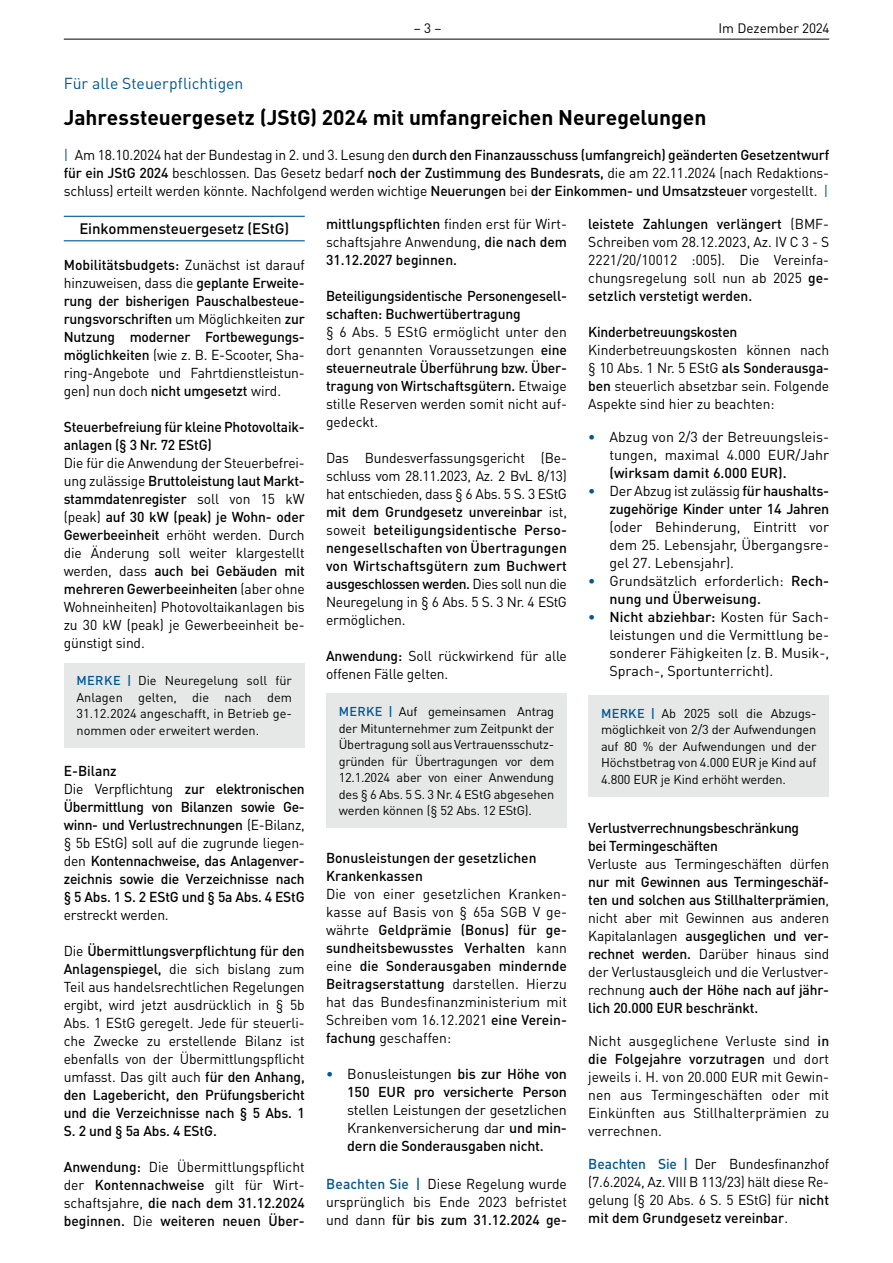
<style>
.page{position:relative;width:893px;height:1263px;background:#fff}
.page>*{position:absolute;margin:0;border:0;box-sizing:border-box;transform-origin:0 0}
.t1{font:700 21px "DIN Pro";letter-spacing:-.005em;color:#000001}
.t2{font:15.75px "DIN Pro";color:#015695}
.t3{font:500 15px "DIN Pro";letter-spacing:-.01em;color:#000001}
.t4{font:14.25px/18px "DIN Pro";letter-spacing:-.01em;color:#000001;text-align:justify}
.t5{font:500 14.25px/18px "DIN Pro";letter-spacing:-.015em;color:#000001}
.t6{font:13.5px "DIN Pro";color:#000001}
.t7{font:12.75px/16.5px "DIN Pro";letter-spacing:-.01em;color:#000001;text-align:justify}
.s1{color:#015695}
.s2{font-weight:500}
.s3{font-weight:400}
.s4{font-weight:500;color:#015695}
</style>
<div class="page">
<hr style="left:64px;top:39px;width:765px;height:1px;background:#000001">
<hr style="left:64px;top:216px;width:241px;height:1px;background:#015695">
<hr style="left:64px;top:240px;width:241px;height:1px;background:#015695">
<div style="left:64px;top:663px;width:241px;height:84px;background:#e6e8e7"></div>
<div style="left:326px;top:694px;width:241px;height:134px;background:#e6e8e7"></div>
<div style="left:588px;top:695px;width:241px;height:101px;background:#e6e8e7"></div>
<p class="t6" style="left:414px;top:19px;width:29px">– 3 –</p>
<p class="t6" style="left:718px;top:19px;width:113px">Im Dezember 2024</p>
<p class="t2" style="left:64px;top:73px;width:181px">Für alle Steuerpflichtigen</p>
<h1 class="t1" style="left:64px;top:103px;width:644px">Jahressteuergesetz (JStG) 2024 mit umfangreichen Neuregelungen</h1>
<p class="t4" style="left:64px;top:145px;width:767px"><span class="s1">|</span> Am 18.10.2024 hat der Bundestag in 2. und 3. Lesung den <span class="s2">durch den Finanzausschuss (umfangreich) geänderten Gesetzentwurf für ein JStG 2024</span> beschlossen. Das Gesetz bedarf <span class="s2">noch der Zustimmung des Bundesrats,</span> die am 22.11.2024 (nach Redaktions&shy;schluss) erteilt werden könnte. Nachfolgend werden wichtige <span class="s2">Neuerungen</span> bei <span class="s2">der Einkommen- und Umsatzsteuer</span> vorgestellt. <span class="s1">|</span></p>
<p class="t3" style="left:79px;top:218px;width:211px">Einkommensteuergesetz (EStG)</p>
<p class="t5" style="left:64px;top:255px;width:242px;text-align:justify">Mobilitätsbudgets: <span class="s3">Zunächst ist darauf hinzuweisen, dass die</span> geplante Erweite&shy;rung der bisherigen Pauschalbesteue&shy;rungsvorschriften <span class="s3">um Möglichkeiten</span> zur Nutzung moderner Fortbewegungs&shy;möglichkeiten <span class="s3">(wie z. B. E-Scooter, Sha&shy;ring-Angebote und Fahrtdienstleistun&shy;gen) nun doch</span> nicht umgesetzt <span class="s3">wird.</span></p>
<p class="t5" style="left:64px;top:417px;width:242px">Steuerbefreiung für kleine Photovoltaik&shy;anlagen (§ 3 Nr. 72 EStG)</p>
<p class="t4" style="left:64px;top:453px;width:242px">Die für die Anwendung der Steuerbefrei&shy;ung zulässige <span class="s2">Bruttoleistung laut Markt&shy;stammdatenregister</span> soll von 15 kW (peak) <span class="s2">auf 30 kW (peak) je Wohn- oder Gewerbeeinheit</span> erhöht werden. Durch die Änderung soll weiter klargestellt werden, dass <span class="s2">auch bei Gebäuden mit mehreren Gewerbeeinheiten</span> (aber ohne Wohneinheiten) Photovoltaikanlagen bis zu 30 kW (peak) je Gewerbeeinheit be&shy;günstigt sind.</p>
<p class="t7" style="left:77px;top:672px;width:217px"><span class="s4">MERKE |</span> Die Neuregelung soll für Anlagen gelten, die nach dem 31.12.2024 angeschafft, in Betrieb ge&shy;nommen oder erweitert werden.</p>
<p class="t5" style="left:64px;top:761px;width:242px">E-Bilanz<br><span class="s3">Die Verpflichtung</span> zur elektronischen Übermittlung von Bilanzen sowie Ge&shy;winn- und Verlustrechnungen <span class="s3">(E-Bilanz, § 5b EStG) soll auf die zugrunde liegen&shy;den</span> Kontennachweise, das Anlagenver&shy;zeichnis sowie die Verzeichnisse nach § 5 Abs. 1 S. 2 EStG und § 5a Abs. 4 EStG</p>
<p class="t4" style="left:64px;top:905px;width:106px">erstreckt werden.</p>
<p class="t4" style="left:64px;top:941px;width:242px">Die <span class="s2">Übermittlungsverpflichtung für den Anlagenspiegel,</span> die sich bislang zum Teil aus handelsrechtlichen Regelungen ergibt, wird jetzt ausdrücklich in § 5b Abs. 1 EStG geregelt. Jede für steuerli&shy;che Zwecke zu erstellende Bilanz ist ebenfalls von der Übermittlungspflicht umfasst. Das gilt auch <span class="s2">für den Anhang, den Lagebericht, den Prüfungsbericht und die Verzeichnisse nach § 5 Abs. 1<br>S. 2 und § 5a Abs. 4 EStG.</span></p>
<p class="t5" style="left:64px;top:1157px;width:242px;text-align:justify">Anwendung: <span class="s3">Die Übermittlungspflicht der</span> Kontennachweise <span class="s3">gilt für Wirt&shy;schaftsjahre,</span> die nach dem 31.12.2024 beginnen. <span class="s3">Die</span> weiteren neuen Über-</p>
<p class="t4" style="left:588px;top:214px;width:242px"><span class="s2">leistete Zahlungen verlängert</span> (BMF-Schreiben vom 28.12.2023, Az. IV C 3 - S 2221/20/10012 :005). Die Vereinfa&shy;chungsregelung soll nun ab 2025 <span class="s2">ge&shy;setzlich verstetigt werden.</span></p>
<p class="t5" style="left:588px;top:322px;width:151px">Kinderbetreuungskosten</p>
<p class="t4" style="left:588px;top:340px;width:242px">Kinderbetreuungskosten können nach § 10 Abs. 1 Nr. 5 EStG <span class="s2">als Sonderausga&shy;ben</span> steuerlich absetzbar sein. Folgende Aspekte sind hier zu beachten:</p>
<p class="t4" style="left:588px;top:427px;width:242px;text-align:right"><span class="s4">•</span> Abzug von 2/3 der Betreuungsleis&shy;tungen, maximal 4.000 EUR/Jahr</p>
<p class="t5" style="left:609px;top:463px;width:179px">(wirksam damit 6.000 EUR).</p>
<p class="t5" style="left:588px;top:481px;width:242px;text-align:right"><span class="s1">•</span> <span class="s3">Der Abzug ist zulässig</span> für haushalts&shy;zugehörige Kinder unter 14 Jahren</p>
<p class="t4" style="left:609px;top:517px;width:221px">(oder Behinderung, Eintritt vor dem 25. Lebensjahr, Übergangsre&shy;gel 27. Lebensjahr).</p>
<p class="t4" style="left:609px;top:571px;width:221px;text-indent:-21px"><span class="s4">•</span> Grundsätzlich erforderlich: <span class="s2">Rech&shy;nung und Überweisung.</span></p>
<p class="t4" style="left:609px;top:607px;width:221px;text-indent:-21px"><span class="s4">•</span> <span class="s2">Nicht abziehbar:</span> Kosten für Sach&shy;leistungen und die Vermittlung be&shy;sonderer Fähigkeiten (z. B. Musik-, Sprach-, Sportunterricht).</p>
<p class="t7" style="left:601px;top:704px;width:217px"><span class="s4">MERKE |</span> Ab 2025 soll die Abzugs&shy;möglichkeit von 2/3 der Aufwendungen auf 80 % der Aufwendungen und der Höchstbetrag von 4.000 EUR je Kind auf 4.800 EUR je Kind erhöht werden.</p>
<p class="t5" style="left:588px;top:819px;width:212px">Verlustverrechnungsbeschränkung bei Termingeschäften</p>
<p class="t4" style="left:588px;top:855px;width:242px">Verluste aus Termingeschäften dürfen</p>
<p class="t5" style="left:588px;top:873px;width:242px;text-align:justify">nur mit Gewinnen aus Termingeschäf&shy;ten und solchen aus Stillhalterprämien<span class="s3">, nicht aber mit Gewinnen aus anderen Kapitalanlagen</span> ausgeglichen und ver&shy;rechnet werden. <span class="s3">Darüber hinaus sind der Verlustausgleich und die Verlustver&shy;rechnung</span> auch der Höhe nach auf jähr&shy;lich 20.000 EUR beschränkt.</p>
<p class="t4" style="left:588px;top:1032px;width:242px">Nicht ausgeglichene Verluste sind <span class="s2">in die Folgejahre vorzutragen</span> und dort jeweils i. H. von 20.000 EUR mit Gewin&shy;nen aus Termingeschäften oder mit Einkünften aus Stillhalterprämien zu verrechnen.</p>
<p class="t4" style="left:588px;top:1155px;width:242px"><span class="s4">Beachten Sie |</span> Der Bundesfinanzhof (7.6.2024, Az. VIII B 113/23) hält diese Re&shy;gelung (§ 20 Abs. 6 S. 5 EStG) für <span class="s2">nicht mit dem Grundgesetz vereinbar</span>.</p>
<p class="t5" style="left:326px;top:214px;width:242px;text-align:justify">mittlungspflichten <span class="s3">finden erst für Wirt&shy;schaftsjahre Anwendung,</span> die nach dem 31.12.2027 beginnen.</p>
<p class="t5" style="left:326px;top:286px;width:242px">Beteiligungsidentische Personengesell&shy;schaften: Buchwertübertragung</p>
<p class="t4" style="left:326px;top:322px;width:242px">§ 6 Abs. 5 EStG ermöglicht unter den dort genannten Voraussetzungen <span class="s2">eine steuerneutrale Überführung bzw. Über&shy;tragung von Wirtschaftsgütern.</span> Etwaige stille Reserven werden somit nicht auf&shy;gedeckt.</p>
<p class="t4" style="left:326px;top:448px;width:242px">Das Bundesverfassungsgericht (Be&shy;schluss vom 28.11.2023, Az. 2 BvL 8/13) hat entschieden, dass § 6 Abs. 5 S. 3 EStG <span class="s2">mit dem Grundgesetz unvereinbar</span> ist, soweit <span class="s2">beteiligungsidentische Perso&shy;nengesellschaften von Übertragungen von Wirtschaftsgütern zum Buchwert ausgeschlossen werden.</span> Dies soll nun die Neuregelung in § 6 Abs. 5 S. 3 Nr. 4 EStG ermöglichen.</p>
<p class="t4" style="left:326px;top:646px;width:242px"><span class="s2">Anwendung:</span> Soll rückwirkend für alle offenen Fälle gelten.</p>
<p class="t7" style="left:339px;top:703px;width:217px"><span class="s4">MERKE |</span> Auf gemeinsamen Antrag der Mitunternehmer zum Zeitpunkt der Übertragung soll aus Vertrauensschutz&shy;gründen für Übertragungen vor dem 12.1.2024 aber von einer Anwendung des § 6 Abs. 5 S. 3 Nr. 4 EStG abgesehen werden können (§ 52 Abs. 12 EStG).</p>
<p class="t5" style="left:326px;top:849px;width:212px">Bonusleistungen der gesetzlichen<br>Krankenkassen</p>
<p class="t4" style="left:326px;top:885px;width:242px">Die von einer gesetzlichen Kranken&shy;kasse auf Basis von § 65a SGB V ge&shy;währte <span class="s2">Geldprämie (Bonus) für ge&shy;sundheitsbewusstes Verhalten</span> kann eine <span class="s2">die Sonderausgaben mindernde Beitragserstattung</span> darstellen. Hierzu hat das Bundesfinanzministerium mit Schreiben vom 16.12.2021 <span class="s2">eine Verein&shy;fachung</span> geschaffen:</p>
<p class="t5" style="left:326px;top:1065px;width:242px;text-align:right"><span class="s1">•</span> <span class="s3">Bonusleistungen</span> bis zur Höhe von<br>150 EUR pro versicherte Person</p>
<p class="t4" style="left:347px;top:1101px;width:221px">stellen Leistungen der gesetzlichen Krankenversicherung dar <span class="s2">und min&shy;dern die Sonderausgaben nicht.</span></p>
<p class="t4" style="left:326px;top:1174px;width:242px"><span class="s4">Beachten Sie |</span> Diese Regelung wurde ursprünglich bis Ende 2023 befristet und dann <span class="s2">für bis zum 31.12.2024 ge-</span></p>
</div>
